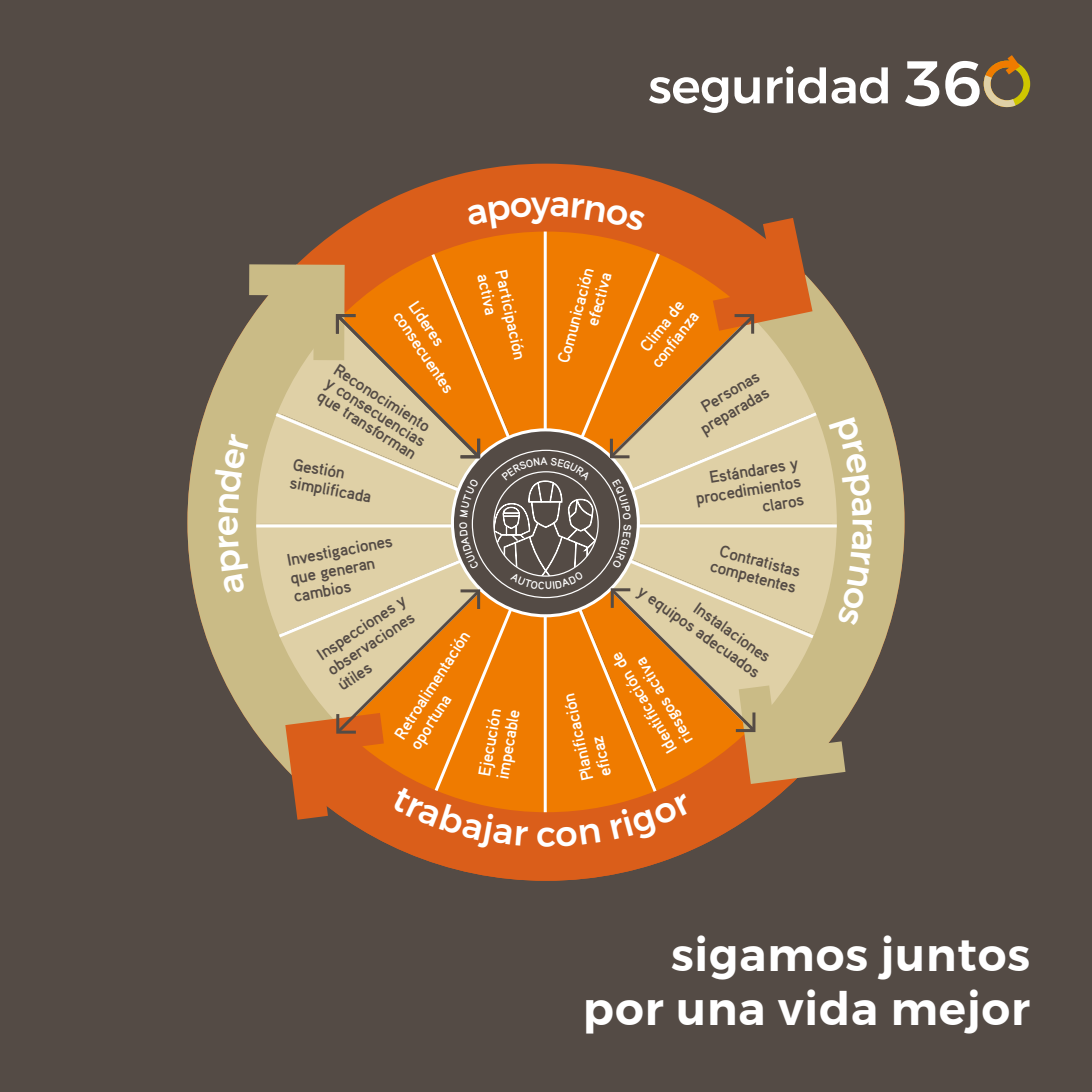
<style>
.page{position:relative;width:1092px;height:1092px;background:#fff}
.page>*{position:absolute;margin:0;border:0;box-sizing:border-box;transform-origin:0 0}
.t1{font:600 45.5px/54.6px "Montserrat";letter-spacing:.02em;color:#fff;text-align:right}
.t2{font:700 16.97px/18.4px "Aaux Pro OT";color:#544b45}
.t3{font:700 16.97px/18.6px "Aaux Pro OT";color:#fff}
</style>
<div class="page">
<div style="left:0;top:0;width:1091px;height:1091px;background:#544b45"></div>
<svg style="left:905px;top:61px;width:34px;height:45px"></svg>
<svg style="left:945px;top:55px;width:85px;height:52px"></svg>
<svg style="left:649px;top:77px;width:79px;height:36px"></svg>
<svg style="left:734px;top:77px;width:25px;height:26px"></svg>
<svg style="left:767px;top:66px;width:58px;height:38px"></svg>
<svg style="left:831px;top:67px;width:56px;height:37px"></svg>
<svg style="left:187px;top:389px;width:26px;height:266px"></svg>
<svg style="left:405px;top:852px;width:282px;height:29px"></svg>
<svg style="left:877px;top:384px;width:28px;height:276px"></svg>
<svg style="left:213px;top:185px;width:664px;height:667px"></svg>
<p class="t3" style="left:492px;top:272px;width:43px;rotate:78deg">activa</p>
<p class="t3" style="left:511px;top:268px;width:93px;rotate:78deg">Participación</p>
<p class="t3" style="left:421px;top:297px;width:97px;rotate:56deg">Líderes consecuentes</p>
<p class="t2" style="left:339px;top:361px;width:117px;line-height:15.4px;rotate:32deg">Reconocimiento y consecuencias que transforman</p>
<p class="t2" style="left:295px;top:454px;width:85px;rotate:10deg">Gestión simplificada</p>
<p class="t2" style="left:285px;top:551px;width:109px;rotate:-11deg">Investigaciones que generan cambios</p>
<p class="t2" style="left:313px;top:648px;width:105px;rotate:-34deg">Inspecciones y observaciones útiles</p>
<p class="t3" style="left:390px;top:732px;width:126px;rotate:-57deg">Retroalimentación oportuna</p>
<p class="t3" style="left:474px;top:774px;width:72px;rotate:-80deg">Ejecución impecable</p>
<p class="t3" style="left:553px;top:360px;width:100px;text-align:right;rotate:-75deg">Comunicación efectiva</p>
<p class="t3" style="left:632px;top:348px;width:68px;text-align:center;rotate:-52deg">Clima de confianza</p>
<p class="t2" style="left:687px;top:406px;width:79px;text-align:right;rotate:-31deg">Personas preparadas</p>
<p class="t2" style="left:691px;top:470px;width:108px;text-align:right;rotate:-9deg">Estándares y procedimientos claros</p>
<p class="t2" style="left:717px;top:540px;width:90px;line-height:17px;text-align:center;rotate:15deg">Contratistas competentes</p>
<p class="t2" style="left:655px;top:566px;width:147px;text-align:right;rotate:35deg">Instalaciones<br>y equipos adecuados</p>
<p class="t3" style="left:663px;top:757px;width:116px;rotate:-120deg">Identificación de riesgos activa</p>
<p class="t3" style="left:577px;top:782px;width:91px;rotate:-102deg">Planificación eficaz</p>
<h1 class="t1" style="left:583px;top:927px;width:448px">sigamos juntos por una vida mejor</h1>
</div>
